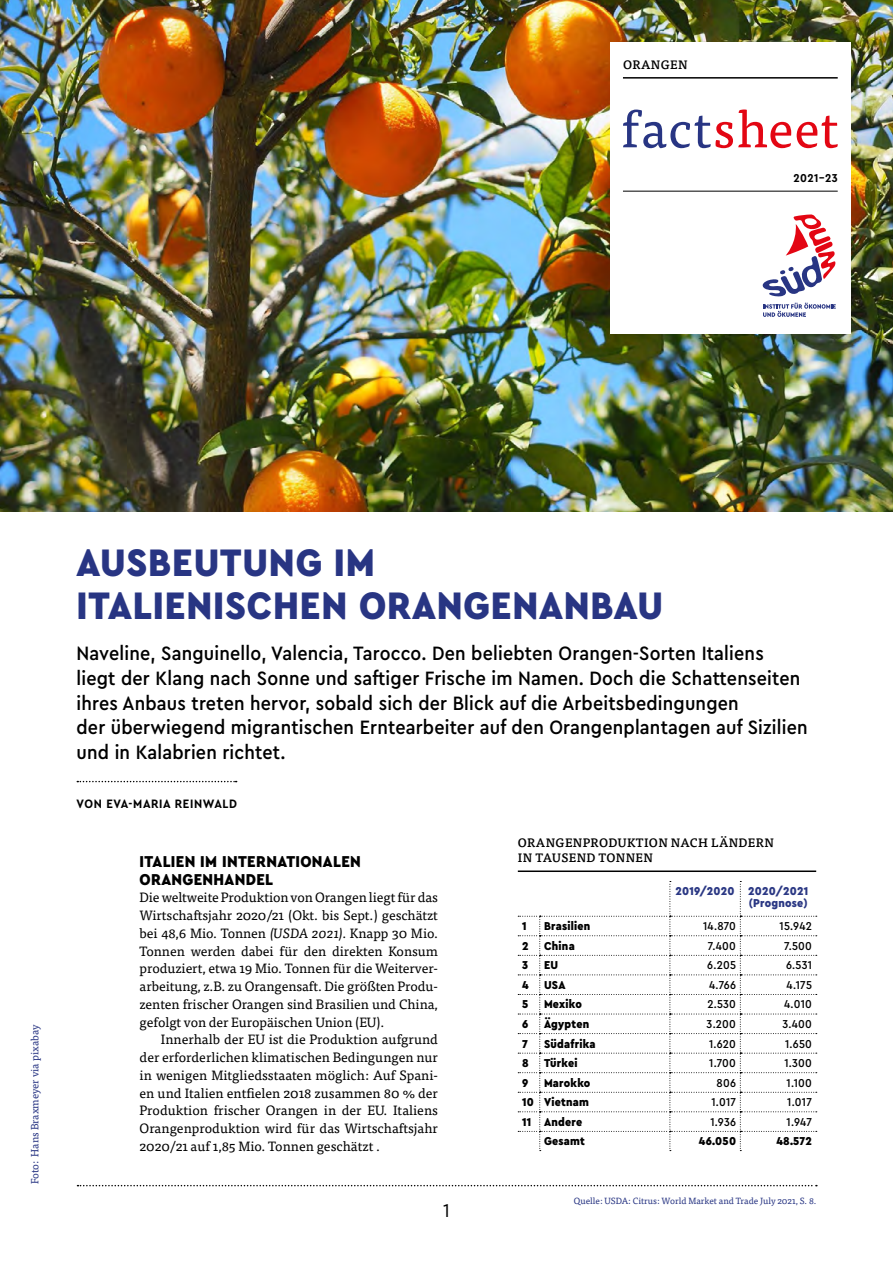
<style>
.page{position:relative;width:893px;height:1263px;background:#fff}
.page>*{position:absolute;margin:0;border:0;box-sizing:border-box;transform-origin:0 0}
.t1{font:900 40.05px/43.8px "Cera Compact Pro";letter-spacing:.02em;color:#283583}
.t2{font:500 20.25px/24.8px "Cera Compact Pro";letter-spacing:.01em;color:#000}
.t3{font:19.5px "Cera Compact Pro";color:#000}
.t4{font:900 16.5px/17.7px "Cera Compact Pro";letter-spacing:.02em;color:#000}
.t5{font:13.5px/17.7px "Tisa Pro";letter-spacing:-.005em;color:#000;text-align:justify}
.t6{font:700 12.75px "Cera Compact Pro";letter-spacing:.05em;color:#000}
.t7{font:500 12.15px/15px "Tisa Pro";letter-spacing:.03em;color:#000}
.t8{font:500 12px "Cera Compact Pro";letter-spacing:.02em;color:#000}
.t9{font:900 12px "Cera Compact Pro";letter-spacing:.02em;color:#000}
.t10{font:900 12px/12px "Cera Compact Pro";letter-spacing:.02em;color:#2b3884;text-align:right}
.t11{font:700 12px "Cera Compact Pro";letter-spacing:.04em;color:#000}
.t12{font:10.5px "Tisa Pro";color:#283583}
.t13{font:9px "Tisa Pro";color:#283583}
.s1{font-style:italic}
</style>
<div class="page">
<img style="left:0;top:0;width:893px;height:512px">
<div style="left:610px;top:43px;width:240px;height:291px;background:#fff"></div>
<svg style="left:77px;top:1185px;width:740px;height:1px"></svg>
<svg style="left:77px;top:781px;width:160px;height:1px"></svg>
<svg style="left:623px;top:109px;width:215px;height:39px"></svg>
<hr style="left:623px;top:77px;width:215px;height:2px;background:#000">
<hr style="left:623px;top:191px;width:215px;height:1px;background:#000">
<svg style="left:762px;top:214px;width:73px;height:83px"></svg>
<svg style="left:763px;top:303px;width:73px;height:14px"></svg>
<hr style="left:518px;top:870px;width:298px;height:2px;background:#000">
<svg style="left:518px;top:881px;width:299px;height:270px"></svg>
<p class="t7" style="left:623px;top:56px;width:66px">ORANGEN</p>
<p class="t11" style="left:793px;top:170px;width:46px">2021-23</p>
<p class="t12" style="left:27px;top:1184px;width:161px;rotate:-90deg">Foto: Hans Braxmeyer via pixabay</p>
<h1 class="t1" style="left:77px;top:539px;width:588px">AUSBEUTUNG IM<br>ITALIENISCHEN ORANGENANBAU</h1>
<p class="t2" style="left:77px;top:640px;width:733px">Naveline, Sanguinello, Valencia, Tarocco. Den beliebten Orangen-Sorten Italiens liegt der Klang nach Sonne und saftiger Frische im Namen. Doch die Schattenseiten ihres Anbaus treten hervor, sobald sich der Blick auf die Arbeitsbedingungen<br>der überwiegend migrantischen Erntearbeiter auf den Orangenplantagen auf Sizilien und in Kalabrien richtet.</p>
<p class="t6" style="left:77px;top:795px;width:162px">VON EVA-MARIA REINWALD</p>
<p class="t4" style="left:140px;top:852px;width:223px">ITALIEN IM INTERNATIONALEN<br>ORANGENHANDEL</p>
<p class="t5" style="left:140px;top:888px;width:300px">Die weltweite Produktion von Orangen liegt für das Wirtschaftsjahr 2020/21 (Okt. bis Sept.) geschätzt bei 48,6 Mio. Tonnen <span class="s1">(USDA 2021).</span> Knapp 30 Mio.<br>Tonnen werden dabei für den direkten Konsum produziert, etwa 19 Mio. Tonnen für die Weiterver&shy;arbeitung, z.B. zu Orangensaft. Die größten Produ&shy;zenten frischer Orangen sind Brasilien und China, gefolgt von der Europäischen Union (EU).</p>
<p class="t5" style="left:140px;top:1030px;width:300px;text-indent:21px">Innerhalb der EU ist die Produktion aufgrund der erforderlichen klimatischen Bedingungen nur in wenigen Mitgliedsstaaten möglich: Auf Spani&shy;en und Italien entfielen 2018 zusammen 80 % der Produktion frischer Orangen in der EU. Italiens Orangenproduktion wird für das Wirtschaftsjahr 2020/21 auf 1,85 Mio. Tonnen geschätzt .</p>
<h3 class="t3" style="left:443px;top:1197px;width:8px">1</h3>
<p class="t7" style="left:518px;top:834px;width:257px">ORANGENPRODUKTION NACH LÄNDERN<br>IN TAUSEND TONNEN</p>
<p class="t10" style="left:675px;top:885px;width:134px">2019/2020 2020/2021 (Prognose)</p>
<p class="t9" style="left:522px;top:918px;width:6px">1</p>
<p class="t9" style="left:544px;top:918px;width:48px">Brasilien</p>
<p class="t8" style="left:703px;top:918px;width:34px">14.870</p>
<p class="t8" style="left:779px;top:918px;width:34px">15.942</p>
<p class="t9" style="left:522px;top:938px;width:8px">2</p>
<p class="t9" style="left:544px;top:938px;width:32px">China</p>
<p class="t8" style="left:708px;top:938px;width:30px">7.400</p>
<p class="t8" style="left:784px;top:938px;width:29px">7.500</p>
<p class="t9" style="left:522px;top:957px;width:8px">3</p>
<p class="t9" style="left:544px;top:957px;width:16px">EU</p>
<p class="t8" style="left:707px;top:957px;width:30px">6.205</p>
<p class="t8" style="left:786px;top:957px;width:27px">6.531</p>
<p class="t9" style="left:522px;top:977px;width:8px">4</p>
<p class="t9" style="left:544px;top:977px;width:23px">USA</p>
<p class="t8" style="left:709px;top:977px;width:28px">4.766</p>
<p class="t8" style="left:786px;top:977px;width:27px">4.175</p>
<p class="t9" style="left:522px;top:996px;width:8px">5</p>
<p class="t9" style="left:544px;top:996px;width:39px">Mexiko</p>
<p class="t8" style="left:707px;top:996px;width:30px">2.530</p>
<p class="t8" style="left:784px;top:996px;width:29px">4.010</p>
<p class="t9" style="left:522px;top:1016px;width:8px">6</p>
<p class="t9" style="left:544px;top:1016px;width:47px">Ägypten</p>
<p class="t8" style="left:707px;top:1016px;width:31px">3.200</p>
<p class="t8" style="left:782px;top:1016px;width:31px">3.400</p>
<p class="t9" style="left:522px;top:1035px;width:7px">7</p>
<p class="t9" style="left:544px;top:1035px;width:53px">Südafrika</p>
<p class="t8" style="left:709px;top:1035px;width:29px">1.620</p>
<p class="t8" style="left:785px;top:1035px;width:28px">1.650</p>
<p class="t9" style="left:522px;top:1055px;width:8px">8</p>
<p class="t9" style="left:544px;top:1055px;width:35px">Türkei</p>
<p class="t8" style="left:709px;top:1055px;width:28px">1.700</p>
<p class="t8" style="left:784px;top:1055px;width:29px">1.300</p>
<p class="t9" style="left:522px;top:1075px;width:8px">9</p>
<p class="t9" style="left:544px;top:1075px;width:48px">Marokko</p>
<p class="t8" style="left:717px;top:1075px;width:21px">806</p>
<p class="t8" style="left:786px;top:1075px;width:27px">1.100</p>
<p class="t9" style="left:522px;top:1094px;width:68px">10 Vietnam</p>
<p class="t8" style="left:711px;top:1094px;width:26px">1.017</p>
<p class="t8" style="left:787px;top:1094px;width:26px">1.017</p>
<p class="t9" style="left:522px;top:1114px;width:62px">11 Andere</p>
<p class="t8" style="left:710px;top:1114px;width:27px">1.936</p>
<p class="t8" style="left:786px;top:1114px;width:27px">1.947</p>
<p class="t9" style="left:544px;top:1133px;width:42px">Gesamt</p>
<p class="t9" style="left:699px;top:1133px;width:39px">46.050</p>
<p class="t9" style="left:776px;top:1133px;width:37px">48.572</p>
<p class="t13" style="left:574px;top:1194px;width:244px">Quelle: USDA: Citrus: World Market and Trade July 2021, S. 8.</p>
</div>
